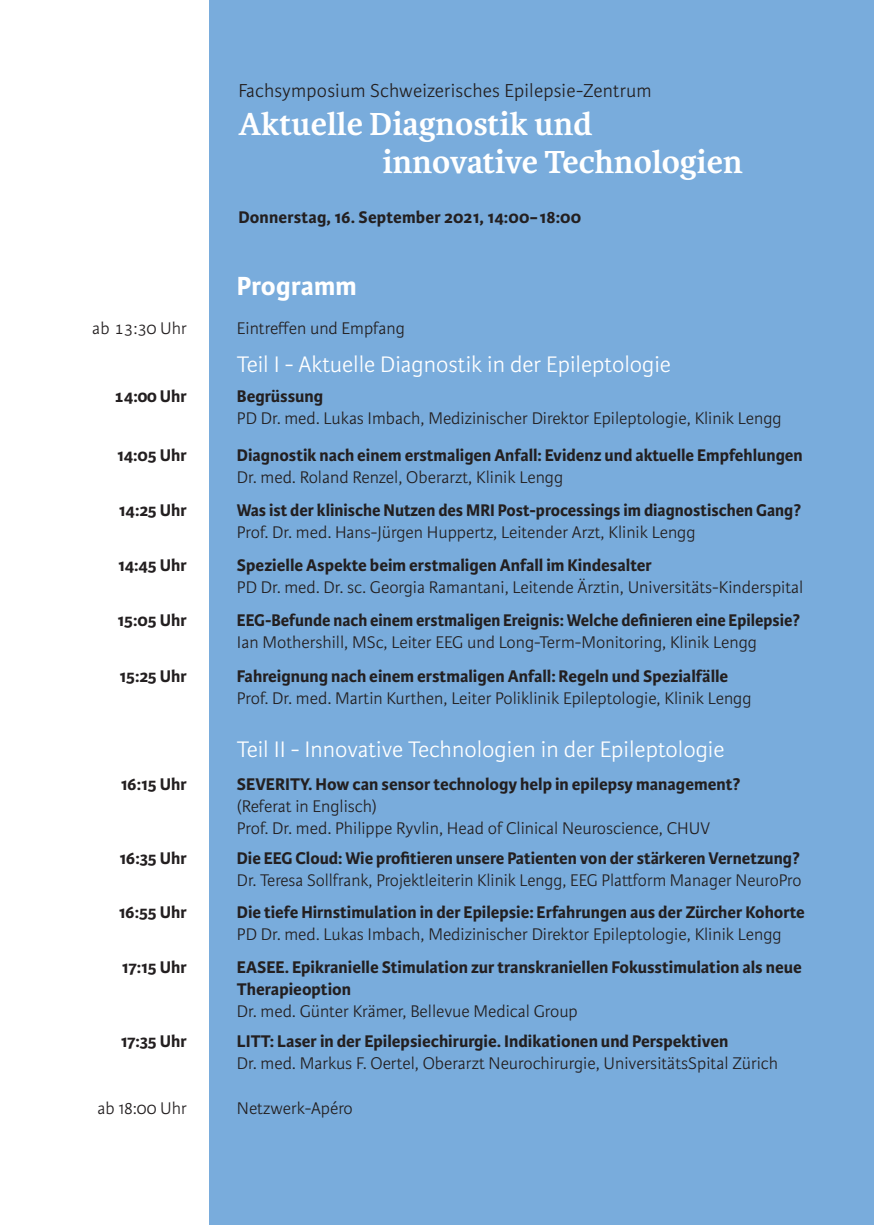
<style>
.page{position:relative;width:874px;height:1225px;background:#fff}
.page>*{position:absolute;margin:0;border:0;box-sizing:border-box;transform-origin:0 0}
.t1{font:700 34px/38px "Karmina";color:#fff}
.t2{font:700 28px "Karmina Sans";letter-spacing:.01em;color:#fff}
.t3{font:300 24px "Karmina Sans";color:#fff}
.t4{font:300 20px "Karmina Sans";letter-spacing:.01em;color:#231f20}
.t5{font:300 18px/22px "Karmina Sans";color:#231f20}
.t6{font:700 18px/22px "Karmina Sans";color:#231f20}
.t7{font:700 18px "Karmina Sans";color:#231f20;scale:.96 1}
</style>
<div class="page">
<div style="left:210px;top:0;width:663px;height:1225px;background:#79acdc"></div>
<p class="t4" style="left:238px;top:80px;width:414px">Fachsymposium Schweizerisches Epilepsie-Zentrum</p>
<h1 class="t1" style="left:382px;top:106px;width:362px;text-indent:-144px">Aktuelle Diagnostik und innovative Technologien</h1>
<p class="t6" style="left:238px;top:206px;width:344px">Donnerstag, 16. September 2021, 14:00-18:00</p>
<h2 class="t2" style="left:237px;top:269px;width:121px">Programm</h2>
<p class="t5" style="left:92px;top:318px;width:96px">ab 13:30 Uhr</p>
<p class="t5" style="left:237px;top:318px;width:169px">Eintreffen und Empfang</p>
<h3 class="t3" style="left:237px;top:351px;width:435px">Teil I - Aktuelle Diagnostik in der Epileptologie</h3>
<p class="t6" style="left:114px;top:385px;width:74px">14:00 Uhr</p>
<p class="t6" style="left:237px;top:385px;width:88px">Begrüssung</p>
<p class="t5" style="left:237px;top:407px;width:546px">PD Dr. med. Lukas Imbach, Medizinischer Direktor Epileptologie, Klinik Lengg</p>
<p class="t6" style="left:117px;top:444px;width:71px">14:05 Uhr</p>
<p class="t6" style="left:237px;top:444px;width:567px">Diagnostik nach einem erstmaligen Anfall: Evidenz und aktuelle Empfehlungen</p>
<p class="t5" style="left:237px;top:467px;width:327px">Dr. med. Roland Renzel, Oberarzt, Klinik Lengg</p>
<p class="t6" style="left:119px;top:499px;width:69px">14:25 Uhr</p>
<p class="t6" style="left:237px;top:499px;width:565px">Was ist der klinische Nutzen des MRI Post-processings im diagnostischen Gang?</p>
<p class="t5" style="left:237px;top:521px;width:460px">Prof. Dr. med. Hans-Jürgen Huppertz, Leitender Arzt, Klinik Lengg</p>
<p class="t6" style="left:118px;top:554px;width:70px">14:45 Uhr</p>
<p class="t6" style="left:237px;top:554px;width:416px">Spezielle Aspekte beim erstmaligen Anfall im Kindesalter</p>
<p class="t5" style="left:237px;top:576px;width:567px">PD Dr. med. Dr. sc. Georgia Ramantani, Leitende Ärztin, Universitäts-Kinderspital</p>
<p class="t6" style="left:117px;top:609px;width:71px">15:05 Uhr</p>
<p class="t7" style="left:237px;top:609px;width:588px">EEG-Befunde nach einem erstmaligen Ereignis: Welche definieren eine Epilepsie?</p>
<p class="t5" style="left:237px;top:631px;width:521px">Ian Mothershill, MSc, Leiter EEG und Long-Term-Monitoring, Klinik Lengg</p>
<p class="t6" style="left:119px;top:665px;width:69px">15:25 Uhr</p>
<p class="t6" style="left:237px;top:665px;width:492px">Fahreignung nach einem erstmaligen Anfall: Regeln und Spezialfälle</p>
<p class="t5" style="left:237px;top:688px;width:516px">Prof. Dr. med. Martin Kurthen, Leiter Poliklinik Epileptologie, Klinik Lengg</p>
<h3 class="t3" style="left:237px;top:736px;width:489px">Teil II - Innovative Technologien in der Epileptologie</h3>
<p class="t6" style="left:121px;top:773px;width:68px">16:15 Uhr</p>
<p class="t6" style="left:237px;top:773px;width:505px">SEVERITY. How can sensor technology help in epilepsy management?</p>
<p class="t5" style="left:237px;top:795px;width:474px">(Referat in Englisch)<br>Prof. Dr. med. Philippe Ryvlin, Head of Clinical Neuroscience, CHUV</p>
<p class="t6" style="left:119px;top:847px;width:69px">16:35 Uhr</p>
<p class="t6" style="left:237px;top:847px;width:564px">Die EEG Cloud: Wie profitieren unsere Patienten von der stärkeren Vernetzung?</p>
<p class="t5" style="left:237px;top:869px;width:565px">Dr. Teresa Sollfrank, Projektleiterin Klinik Lengg, EEG Plattform Manager NeuroPro</p>
<p class="t6" style="left:119px;top:902px;width:69px">16:55 Uhr</p>
<p class="t6" style="left:237px;top:902px;width:569px">Die tiefe Hirnstimulation in der Epilepsie: Erfahrungen aus der Zürcher Kohorte</p>
<p class="t5" style="left:237px;top:924px;width:546px">PD Dr. med. Lukas Imbach, Medizinischer Direktor Epileptologie, Klinik Lengg</p>
<p class="t6" style="left:122px;top:956px;width:66px">17:15 Uhr</p>
<p class="t6" style="left:237px;top:956px;width:566px">EASEE. Epikranielle Stimulation zur transkraniellen Fokusstimulation als neue<br>Therapieoption</p>
<p class="t5" style="left:237px;top:1000px;width:342px">Dr. med. Günter Krämer, Bellevue Medical Group</p>
<p class="t6" style="left:121px;top:1030px;width:67px">17:35 Uhr</p>
<p class="t6" style="left:237px;top:1030px;width:492px">LITT: Laser in der Epilepsiechirurgie. Indikationen und Perspektiven</p>
<p class="t5" style="left:237px;top:1052px;width:542px">Dr. med. Markus F. Oertel, Oberarzt Neurochirurgie, UniversitätsSpital Zürich</p>
<p class="t5" style="left:97px;top:1098px;width:91px">ab 18:00 Uhr</p>
<p class="t5" style="left:237px;top:1098px;width:117px">Netzwerk-Apéro</p>
</div>
